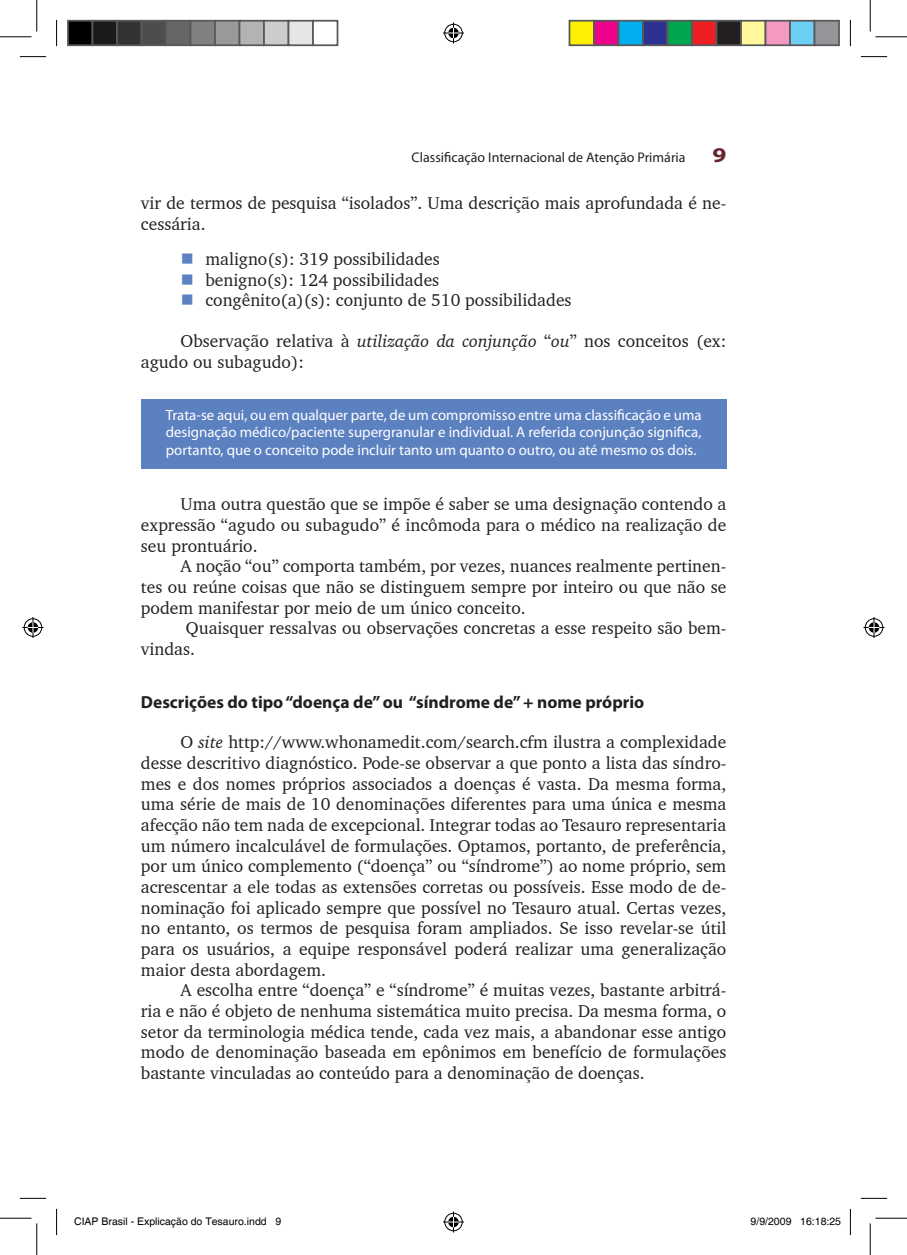
<style>
.page{position:relative;width:907px;height:1255px;background:#fff}
.page>*{position:absolute;margin:0;border:0;box-sizing:border-box;transform-origin:0 0}
.t1{font:700 21px "Myriad Pro";color:#66242e;scale:1.2 1}
.Corpo_do_texto{font:17.5px/20.7px "Charter BT";color:#231f20;text-align:justify}
._1_2_3_-_Bolas_Traço{font:17.5px "Charter BT";color:#231f20}
.Título_02{font:700 17.5px "Myriad Pro";color:#231f20}
.Box_Destaques{font:14.88px/17.5px "Myriad Pro";color:#fff;text-align:justify}
.t2{font:14px "Myriad Pro";color:#231f20}
.t3{font:10.5px "Helvetica";color:#000}
.s1{color:#5c81c1}
.s2{font-style:italic}
</style>
<div class="page">
<div style="left:141px;top:399px;width:585px;height:69px;background:#5c81c1"></div>
<svg style="left:20px;top:56px;width:26px;height:1px"></svg>
<svg style="left:861px;top:56px;width:26px;height:1px"></svg>
<svg style="left:20px;top:1197px;width:26px;height:1px"></svg>
<svg style="left:861px;top:1197px;width:26px;height:1px"></svg>
<svg style="left:56px;top:20px;width:1px;height:26px"></svg>
<svg style="left:56px;top:1208px;width:1px;height:26px"></svg>
<svg style="left:850px;top:20px;width:1px;height:26px"></svg>
<svg style="left:850px;top:1208px;width:1px;height:26px"></svg>
<hr style="left:0;top:36px;width:32px;height:1px;background:#000">
<hr style="left:875px;top:36px;width:32px;height:1px;background:#000">
<hr style="left:0;top:1217px;width:32px;height:1px;background:#000">
<hr style="left:875px;top:1217px;width:32px;height:1px;background:#000">
<hr style="left:36px;top:0;width:1px;height:32px;background:#000">
<hr style="left:36px;top:1223px;width:1px;height:31px;background:#000">
<hr style="left:870px;top:0;width:1px;height:32px;background:#000">
<hr style="left:870px;top:1223px;width:1px;height:31px;background:#000">
<svg style="left:443px;top:22px;width:21px;height:21px"></svg>
<svg style="left:443px;top:1211px;width:21px;height:21px"></svg>
<svg style="left:22px;top:617px;width:21px;height:21px"></svg>
<svg style="left:863px;top:617px;width:21px;height:21px"></svg>
<div style="left:68px;top:21px;width:24px;height:24px;background:#000"></div>
<div style="left:67px;top:20px;width:26px;height:26px;border:2px solid #595959"></div>
<div style="left:92px;top:21px;width:25px;height:24px;background:#1a1a1a"></div>
<div style="left:92px;top:20px;width:26px;height:26px;border:2px solid #595959"></div>
<div style="left:117px;top:21px;width:24px;height:24px;background:#333"></div>
<div style="left:116px;top:20px;width:26px;height:26px;border:2px solid #595959"></div>
<div style="left:141px;top:21px;width:25px;height:24px;background:#4d4d4d"></div>
<div style="left:141px;top:20px;width:26px;height:26px;border:2px solid #595959"></div>
<div style="left:166px;top:21px;width:24px;height:24px;background:#666"></div>
<div style="left:165px;top:20px;width:26px;height:26px;border:2px solid #595959"></div>
<div style="left:190px;top:21px;width:25px;height:24px;background:#808080"></div>
<div style="left:190px;top:20px;width:26px;height:26px;border:2px solid #595959"></div>
<div style="left:215px;top:21px;width:24px;height:24px;background:#999"></div>
<div style="left:214px;top:20px;width:26px;height:26px;border:2px solid #595959"></div>
<div style="left:239px;top:21px;width:25px;height:24px;background:#b3b3b3"></div>
<div style="left:239px;top:20px;width:26px;height:26px;border:2px solid #595959"></div>
<div style="left:264px;top:21px;width:24px;height:24px;background:#ccc"></div>
<div style="left:263px;top:20px;width:26px;height:26px;border:2px solid #595959"></div>
<div style="left:288px;top:21px;width:25px;height:24px;background:#e6e6e6"></div>
<div style="left:288px;top:20px;width:26px;height:26px;border:2px solid #595959"></div>
<div style="left:312px;top:20px;width:26px;height:26px;border:2px solid #595959"></div>
<div style="left:569px;top:21px;width:25px;height:24px;background:#fff101"></div>
<div style="left:569px;top:20px;width:26px;height:26px;border:2px solid #595959"></div>
<div style="left:594px;top:21px;width:24px;height:24px;background:#ed028c"></div>
<div style="left:593px;top:20px;width:26px;height:26px;border:2px solid #595959"></div>
<div style="left:618px;top:21px;width:25px;height:24px;background:#00aeef"></div>
<div style="left:618px;top:20px;width:26px;height:26px;border:2px solid #595959"></div>
<div style="left:643px;top:21px;width:24px;height:24px;background:#2e3092"></div>
<div style="left:642px;top:20px;width:26px;height:26px;border:2px solid #595959"></div>
<div style="left:667px;top:21px;width:25px;height:24px;background:#00a54f"></div>
<div style="left:667px;top:20px;width:26px;height:26px;border:2px solid #595959"></div>
<div style="left:692px;top:21px;width:24px;height:24px;background:#ee1d23"></div>
<div style="left:691px;top:20px;width:26px;height:26px;border:2px solid #595959"></div>
<div style="left:716px;top:21px;width:25px;height:24px;background:#231f20"></div>
<div style="left:716px;top:20px;width:26px;height:26px;border:2px solid #595959"></div>
<div style="left:741px;top:21px;width:24px;height:24px;background:#fff79a"></div>
<div style="left:740px;top:20px;width:26px;height:26px;border:2px solid #595959"></div>
<div style="left:765px;top:21px;width:25px;height:24px;background:#f499c2"></div>
<div style="left:765px;top:20px;width:26px;height:26px;border:2px solid #595959"></div>
<div style="left:790px;top:21px;width:24px;height:24px;background:#6bcff6"></div>
<div style="left:789px;top:20px;width:26px;height:26px;border:2px solid #595959"></div>
<div style="left:814px;top:21px;width:25px;height:24px;background:#939598"></div>
<div style="left:814px;top:20px;width:26px;height:26px;border:2px solid #595959"></div>
<p class="t2" style="left:412px;top:148px;width:275px">Classificação Internacional de Atenção Primária</p>
<p class="t1" style="left:712px;top:141px;width:13px">9</p>
<p class="Corpo_do_texto" style="left:141px;top:192px;width:587px">vir de termos de pesquisa “isolados”. Uma descrição mais aprofundada é ne&shy;cessária.</p>
<p class="_1_2_3_-_Bolas_Traço" style="left:181px;top:248px;width:261px"><span class="s1">■</span> maligno(s): 319 possibilidades</p>
<p class="_1_2_3_-_Bolas_Traço" style="left:181px;top:269px;width:260px"><span class="s1">■</span> benigno(s): 124 possibilidades</p>
<p class="_1_2_3_-_Bolas_Traço" style="left:181px;top:289px;width:392px"><span class="s1">■</span> congênito(a)(s): conjunto de 510 possibilidades</p>
<p class="Corpo_do_texto" style="left:141px;top:330px;width:587px;text-indent:40px">Observação relativa à <span class="s2">utilização da conjunção</span> “<span class="s2">ou</span>” nos conceitos (ex: agudo ou subagudo):</p>
<p class="Box_Destaques" style="left:166px;top:406px;width:537px">Trata-se aqui, ou em qualquer parte, de um compromisso entre uma classificação e uma designação médico/paciente supergranular e individual. A referida conjunção significa, portanto, que o conceito pode incluir tanto um quanto o outro, ou até mesmo os dois.</p>
<p class="Corpo_do_texto" style="left:141px;top:493px;width:587px;text-indent:40px">Uma outra questão que se impõe é saber se uma designação contendo a expressão “agudo ou subagudo” é incômoda para o médico na realização de seu prontuário.</p>
<p class="Corpo_do_texto" style="left:141px;top:555px;width:587px;text-indent:40px">A noção “ou” comporta também, por vezes, nuances realmente pertinen&shy;tes ou reúne coisas que não se distinguem sempre por inteiro ou que não se podem manifestar por meio de um único conceito.</p>
<p class="Corpo_do_texto" style="left:141px;top:617px;width:587px;text-indent:45px">Quaisquer ressalvas ou observações concretas a esse respeito são bem&shy;vindas.</p>
<p class="Título_02" style="left:141px;top:690px;width:505px">Descrições do tipo “doença de” ou “síndrome de” + nome próprio</p>
<p class="Corpo_do_texto" style="left:141px;top:731px;width:587px;text-indent:40px">O <span class="s2">site</span> http://www.whonamedit.com/search.cfm ilustra a complexidade desse descritivo diagnóstico. Pode-se observar a que ponto a lista das síndro&shy;mes e dos nomes próprios associados a doenças é vasta. Da mesma forma, uma série de mais de 10 denominações diferentes para uma única e mesma afecção não tem nada de excepcional. Integrar todas ao Tesauro representaria um número incalculável de formulações. Optamos, portanto, de preferência, por um único complemento (“doença” ou “síndrome”) ao nome próprio, sem acrescentar a ele todas as extensões corretas ou possíveis. Esse modo de de&shy;nominação foi aplicado sempre que possível no Tesauro atual. Certas vezes, no entanto, os termos de pesquisa foram ampliados. Se isso revelar-se útil para os usuários, a equipe responsável poderá realizar uma generalização maior desta abordagem.</p>
<p class="Corpo_do_texto" style="left:141px;top:979px;width:587px;text-indent:40px">A escolha entre “doença” e “síndrome” é muitas vezes, bastante arbitrá&shy;ria e não é objeto de nenhuma sistemática muito precisa. Da mesma forma, o setor da terminologia médica tende, cada vez mais, a abandonar esse antigo modo de denominação baseada em epônimos em benefício de formulações bastante vinculadas ao conteúdo para a denominação de doenças.</p>
<p class="t3" style="left:74px;top:1214px;width:209px">CIAP Brasil - Explicação do Tesauro.indd 9</p>
<p class="t3" style="left:751px;top:1214px;width:92px">9/9/2009 16:18:25</p>
</div>
